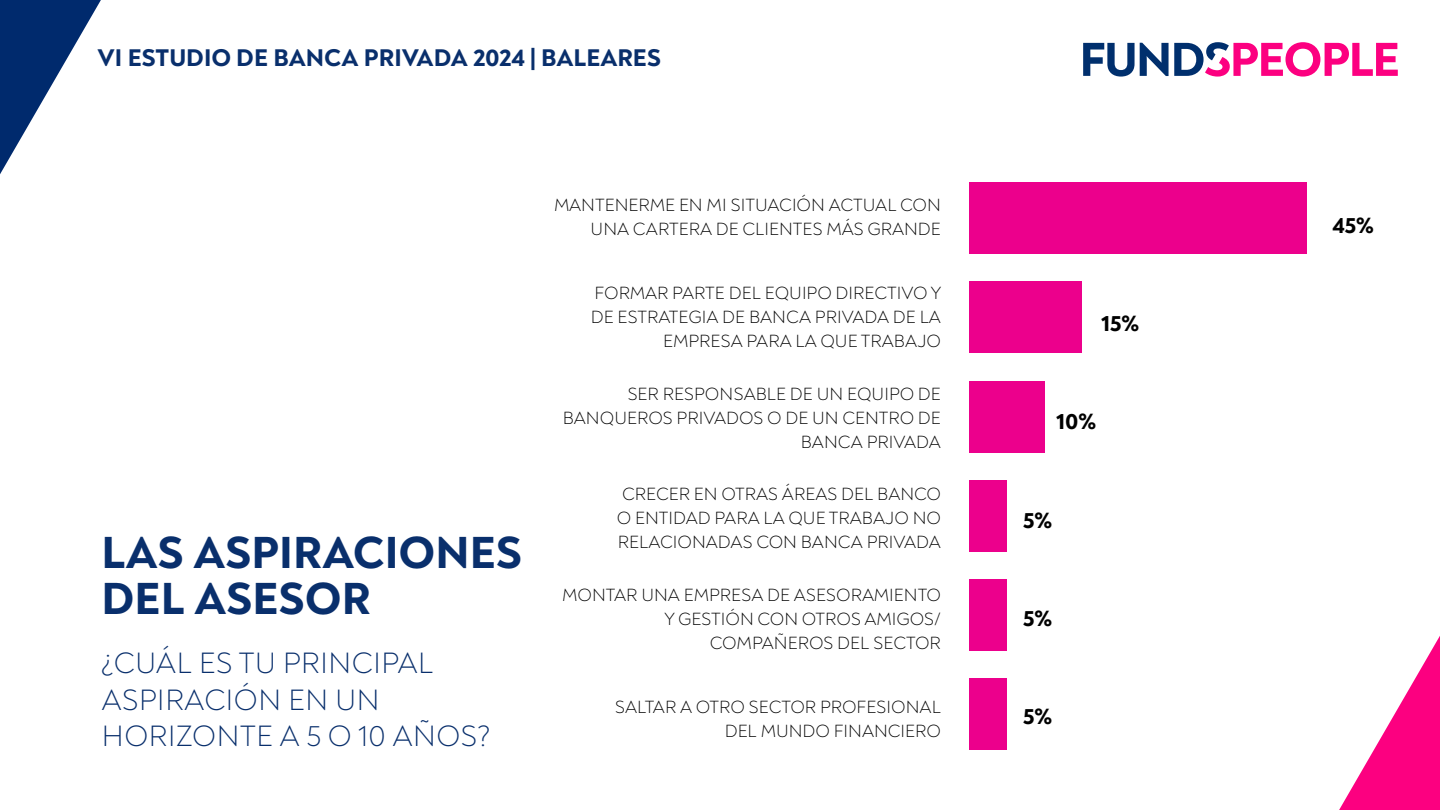
<style>
.page{position:relative;width:1440px;height:810px;background:#fff}
.page>*{position:absolute;margin:0;border:0;box-sizing:border-box;transform-origin:0 0}
.t1{font:800 45.75px/45.8px "Noah Head";color:#092f6c}
.t2{font:300 30px/36.8px "Noah Head";color:#092f6c}
.t3{font:800 24.6px "Noah Head";color:#092f6c}
.t4{font:800 22.5px "Noah Head";color:#000}
.t5{font:300 18px/24px "Noah Grotesque";color:#000;text-align:right}
</style>
<div class="page">
<div style="left:969px;top:183px;width:338px;height:71px;background:#ec008c"></div>
<div style="left:969px;top:282px;width:113px;height:71px;background:#ec008c"></div>
<div style="left:969px;top:381px;width:76px;height:71px;background:#ec008c"></div>
<div style="left:969px;top:480px;width:38px;height:71px;background:#ec008c"></div>
<div style="left:969px;top:579px;width:38px;height:71px;background:#ec008c"></div>
<div style="left:969px;top:678px;width:38px;height:72px;background:#ec008c"></div>
<svg style="left:1339px;top:636px;width:101px;height:174px"></svg>
<svg style="left:0;top:0;width:101px;height:174px"></svg>
<svg style="left:1083px;top:42px;width:315px;height:35px"></svg>
<h3 class="t3" style="left:98px;top:42px;width:565px">VI ESTUDIO DE BANCA PRIVADA 2024 | BALEARES</h3>
<p class="t5" style="left:554px;top:193px;width:388px">MANTENERME EN MI SITUACIÓN ACTUAL CON<br>UNA CARTERA DE CLIENTES MÁS GRANDE</p>
<p class="t5" style="left:591px;top:281px;width:352px">FORMAR PARTE DEL EQUIPO DIRECTIVO Y<br>DE ESTRATEGIA DE BANCA PRIVADA DE LA<br>EMPRESA PARA LA QUE TRABAJO</p>
<h1 class="t1" style="left:101px;top:529px;width:422px">LAS ASPIRACIONES<br>DEL ASESOR</h1>
<h2 class="t2" style="left:101px;top:645px;width:391px">¿CUÁL ES TU PRINCIPAL<br>ASPIRACIÓN EN UN<br>HORIZONTE A 5 O 10 AÑOS?</h2>
<p class="t5" style="left:563px;top:382px;width:380px">SER RESPONSABLE DE UN EQUIPO DE<br>BANQUEROS PRIVADOS O DE UN CENTRO DE<br>BANCA PRIVADA</p>
<p class="t5" style="left:617px;top:482px;width:326px;text-align:justify">CRECER EN OTRAS ÁREAS DEL BANCO O ENTIDAD PARA LA QUE TRABAJO NO RELACIONADAS CON BANCA PRIVADA</p>
<p class="t5" style="left:562px;top:583px;width:380px">MONTAR UNA EMPRESA DE ASESORAMIENTO<br>Y GESTIÓN CON OTROS AMIGOS/<br>COMPAÑEROS DEL SECTOR</p>
<p class="t5" style="left:615px;top:695px;width:328px">SALTAR A OTRO SECTOR PROFESIONAL<br>DEL MUNDO FINANCIERO</p>
<p class="t4" style="left:1101px;top:309px;width:40px">15%</p>
<p class="t4" style="left:1056px;top:407px;width:42px">10%</p>
<p class="t4" style="left:1023px;top:505px;width:31px">5%</p>
<p class="t4" style="left:1023px;top:603px;width:31px">5%</p>
<p class="t4" style="left:1023px;top:701px;width:31px">5%</p>
<p class="t4" style="left:1332px;top:211px;width:43px">45%</p>
</div>
